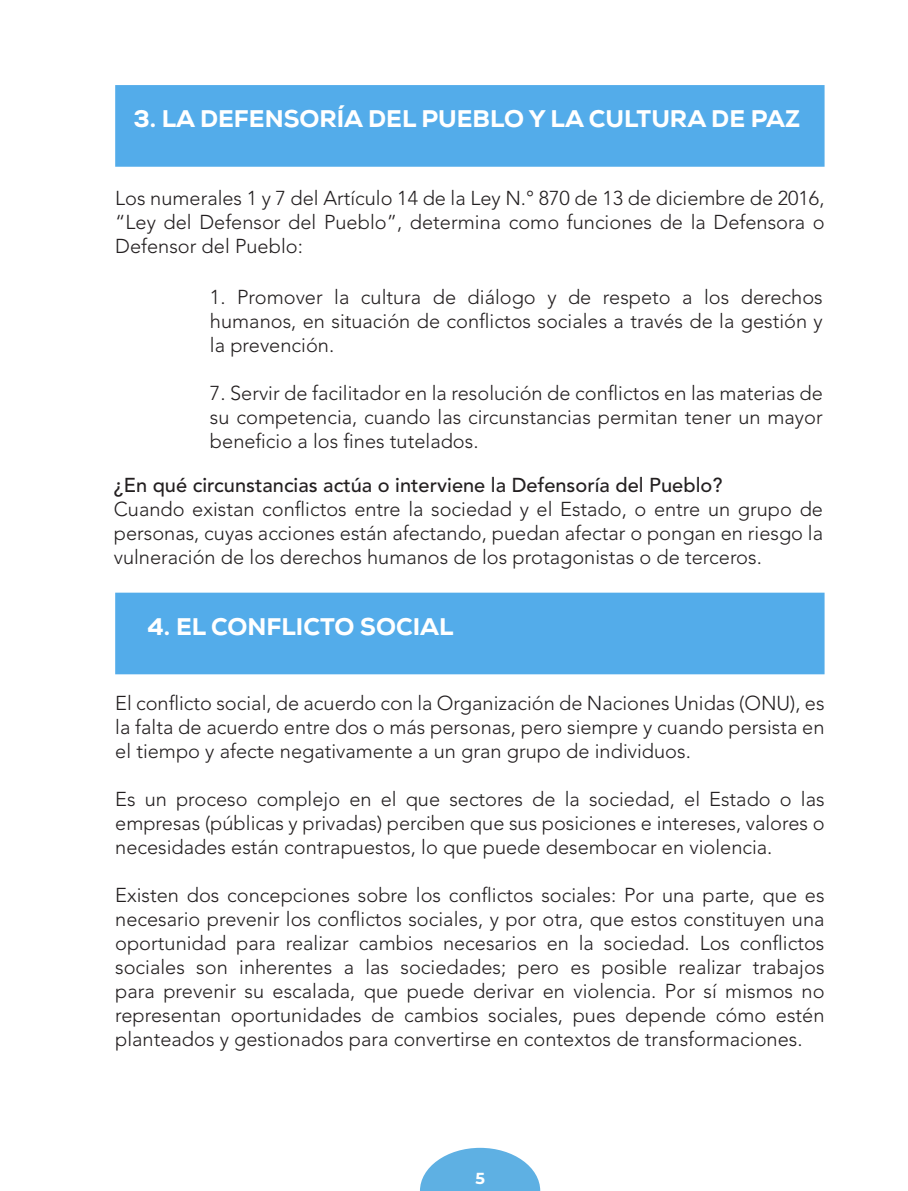
<style>
.page{position:relative;width:908px;height:1191px;background:#fff}
.page>*{position:absolute;margin:0;border:0;box-sizing:border-box;transform-origin:0 0}
.t1{font:800 24px "Nexa";color:#fff}
.t2{font:300 20px/24px "Avenir LT Std";color:#231f20;text-align:justify}
.t3{font:500 20px "Avenir LT Std";color:#231f20}
.t4{font:700 16px "Montserrat Alternates";color:#fff}
</style>
<div class="page">
<svg style="left:420px;top:1147px;width:120px;height:44px"></svg>
<div style="left:115px;top:85px;width:709px;height:82px;background:#53acea;border:2px solid #53acea"></div>
<div style="left:115px;top:592px;width:709px;height:82px;background:#53acea;border:2px solid #53acea"></div>
<p class="t1" style="left:133px;top:104px;width:668px">3. LA DEFENSORÍA DEL PUEBLO Y LA CULTURA DE PAZ</p>
<p class="t2" style="left:115px;top:186px;width:710px">Los numerales 1 y 7 del Artículo 14 de la Ley N.° 870 de 13 de diciembre de 2016, “Ley del Defensor del Pueblo”, determina como funciones de la Defensora o Defensor del Pueblo:</p>
<p class="t2" style="left:210px;top:285px;width:614px">1. Promover la cultura de diálogo y de respeto a los derechos humanos, en situación de conflictos sociales a través de la gestión y la prevención.</p>
<p class="t2" style="left:210px;top:381px;width:614px">7. Servir de facilitador en la resolución de conflictos en las materias de su competencia, cuando las circunstancias permitan tener un mayor beneficio a los fines tutelados.</p>
<p class="t3" style="left:114px;top:473px;width:609px">¿En qué circunstancias actúa o interviene la Defensoría del Pueblo?</p>
<p class="t2" style="left:114px;top:497px;width:710px">Cuando existan conflictos entre la sociedad y el Estado, o entre un grupo de personas, cuyas acciones están afectando, puedan afectar o pongan en riesgo la vulneración de los derechos humanos de los protagonistas o de terceros.</p>
<p class="t1" style="left:147px;top:611px;width:307px">4. EL CONFLICTO SOCIAL</p>
<p class="t2" style="left:115px;top:691px;width:710px">El conflicto social, de acuerdo con la Organización de Naciones Unidas (ONU), es la falta de acuerdo entre dos o más personas, pero siempre y cuando persista en el tiempo y afecte negativamente a un gran grupo de individuos.</p>
<p class="t2" style="left:115px;top:787px;width:710px">Es un proceso complejo en el que sectores de la sociedad, el Estado o las empresas (públicas y privadas) perciben que sus posiciones e intereses, valores o necesidades están contrapuestos, lo que puede desembocar en violencia.</p>
<p class="t2" style="left:115px;top:883px;width:710px">Existen dos concepciones sobre los conflictos sociales: Por una parte, que es necesario prevenir los conflictos sociales, y por otra, que estos constituyen una oportunidad para realizar cambios necesarios en la sociedad. Los conflictos sociales son inherentes a las sociedades; pero es posible realizar trabajos para prevenir su escalada, que puede derivar en violencia. Por sí mismos no representan oportunidades de cambios sociales, pues depende cómo estén planteados y gestionados para convertirse en contextos de transformaciones.</p>
<p class="t4" style="left:475px;top:1166px;width:11px">5</p>
</div>
